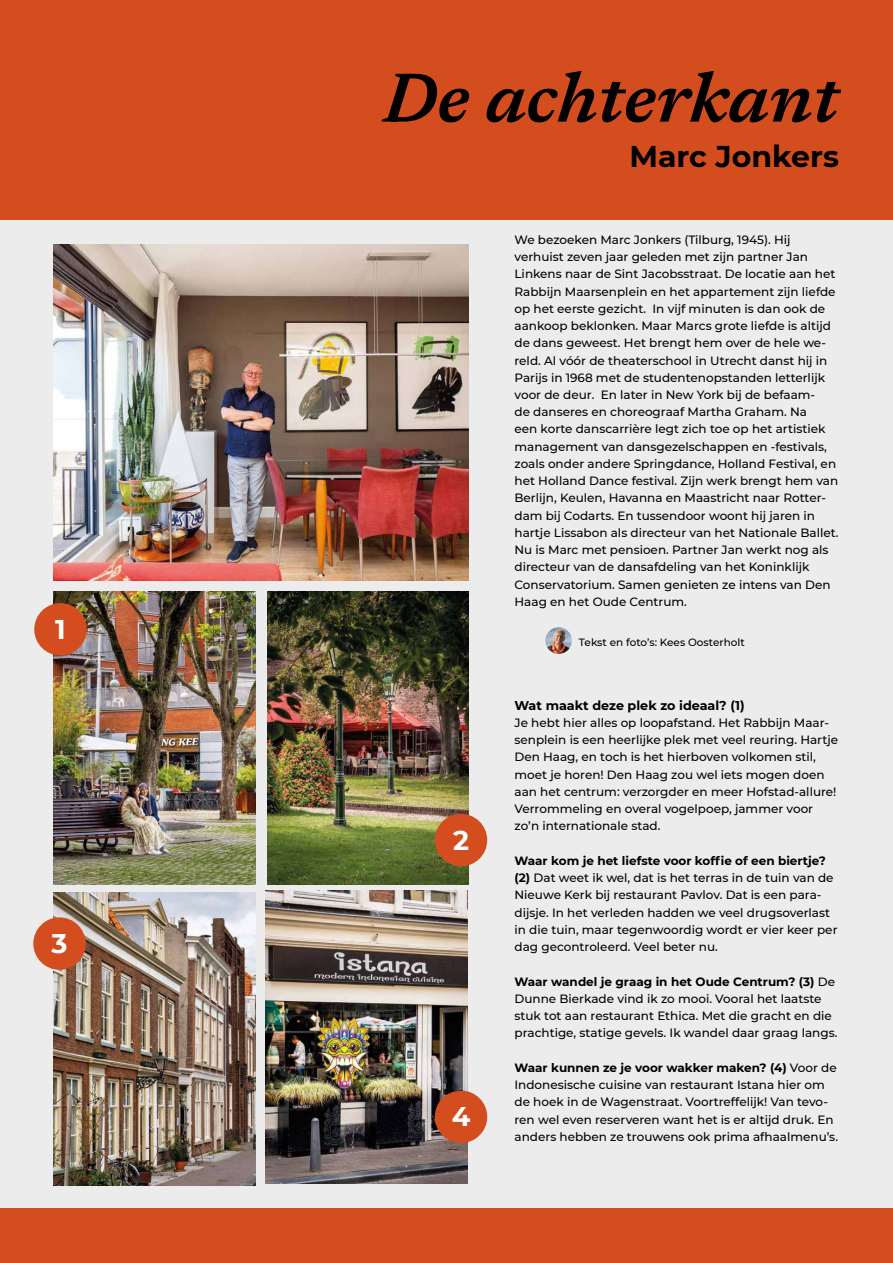
<style>
.page{position:relative;width:893px;height:1263px;background:#d44d1e}
.page>*{position:absolute;margin:0;border:0;box-sizing:border-box;transform-origin:0 0}
.t1{font:italic 600 70.05px "Newsreader";color:#000}
.t2{font:700 30px "Montserrat";color:#000}
.t3{font:700 27px "Montserrat";color:#fff}
.t4{font:700 12.75px "Montserrat";color:#000}
.t5{font:500 12px/17.2px "Montserrat";color:#000}
.t6{font:500 10.5px "Montserrat";color:#000}
.s1{font-weight:700}
</style>
<div class="page">
<div style="left:0;top:221px;width:893px;height:987px;background:#ececec"></div>
<img style="left:53px;top:591px;width:202px;height:293px">
<img style="left:267px;top:591px;width:202px;height:293px">
<img style="left:53px;top:892px;width:202px;height:293px">
<img style="left:266px;top:890px;width:201px;height:294px">
<div style="left:34px;top:603px;width:53px;height:52px;background:#d44d1e;border-radius:50%"></div>
<div style="left:435px;top:814px;width:52px;height:52px;background:#d44d1e;border-radius:50%"></div>
<div style="left:33px;top:917px;width:53px;height:53px;background:#d44d1e;border-radius:50%"></div>
<div style="left:435px;top:1090px;width:52px;height:53px;background:#d44d1e;border-radius:50%"></div>
<img style="left:545px;top:627px;width:27px;height:27px;border-radius:13px">
<img style="left:53px;top:244px;width:416px;height:336px">
<h3 class="t3" style="left:55px;top:610px;width:12px">1</h3>
<h3 class="t3" style="left:52px;top:924px;width:17px">3</h3>
<h1 class="t1" style="left:383px;top:48px;width:457px">De achterkant</h1>
<h2 class="t2" style="left:629px;top:135px;width:211px">Marc Jonkers</h2>
<p class="t5" style="left:514px;top:230px;width:326px">We bezoeken Marc Jonkers (Tilburg, 1945). Hij verhuist zeven jaar geleden met zijn partner Jan Linkens naar de Sint Jacobsstraat. De locatie aan het Rabbijn Maarsenplein en het appartement zijn liefde op het eerste gezicht. In vijf minuten is dan ook de aankoop beklonken. Maar Marcs grote liefde is altijd de dans geweest. Het brengt hem over de hele we&shy;reld. Al vóór de theaterschool in Utrecht danst hij in Parijs in 1968 met de studentenopstanden letterlijk voor de deur. En later in New York bij de befaam-<br>de danseres en choreograaf Martha Graham. Na<br>een korte danscarrière legt zich toe op het artistiek management van dansgezelschappen en -festivals, zoals onder andere Springdance, Holland Festival, en het Holland Dance festival. Zijn werk brengt hem van Berlijn, Keulen, Havanna en Maastricht naar Rotter&shy;dam bij Codarts. En tussendoor woont hij jaren in hartje Lissabon als directeur van het Nationale Ballet.<br>Nu is Marc met pensioen. Partner Jan werkt nog als directeur van de dansafdeling van het Koninklijk Conservatorium. Samen genieten ze intens van Den Haag en het Oude Centrum.</p>
<h3 class="t3" style="left:453px;top:820px;width:17px">2</h3>
<h3 class="t3" style="left:452px;top:1097px;width:20px">4</h3>
<p class="t6" style="left:579px;top:635px;width:167px">Tekst en foto’s: Kees Oosterholt</p>
<p class="t4" style="left:514px;top:696px;width:232px">Wat maakt deze plek zo ideaal? (1)</p>
<p class="t5" style="left:514px;top:713px;width:325px">Je hebt hier alles op loopafstand. Het Rabbijn Maar&shy;senplein is een heerlijke plek met veel reuring. Hartje Den Haag, en toch is het hierboven volkomen stil, moet je horen! Den Haag zou wel iets mogen doen aan het centrum: verzorgder en meer Hofstad-allure!<br>Verrommeling en overal vogelpoep, jammer voor zo’n internationale stad.</p>
<p class="t5" style="left:514px;top:851px;width:325px"><span class="s1">Waar kom je het liefste voor koffie of een biertje? (2)</span> Dat weet ik wel, dat is het terras in de tuin van de Nieuwe Kerk bij restaurant Pavlov. Dat is een para&shy;dijsje. In het verleden hadden we veel drugsoverlast in die tuin, maar tegenwoordig wordt er vier keer per dag gecontroleerd. Veel beter nu.</p>
<p class="t5" style="left:514px;top:972px;width:324px"><span class="s1">Waar wandel je graag in het Oude Centrum? (3)</span> De Dunne Bierkade vind ik zo mooi. Vooral het laatste stuk tot aan restaurant Ethica. Met die gracht en die prachtige, statige gevels. Ik wandel daar graag langs.</p>
<p class="t5" style="left:514px;top:1058px;width:325px"><span class="s1">Waar kunnen ze je voor wakker maken? (4)</span> Voor de Indonesische cuisine van restaurant Istana hier om de hoek in de Wagenstraat. Voortreffelijk! Van tevo&shy;ren wel even reserveren want het is er altijd druk. En anders hebben ze trouwens ook prima afhaalmenu’s.</p>
</div>
